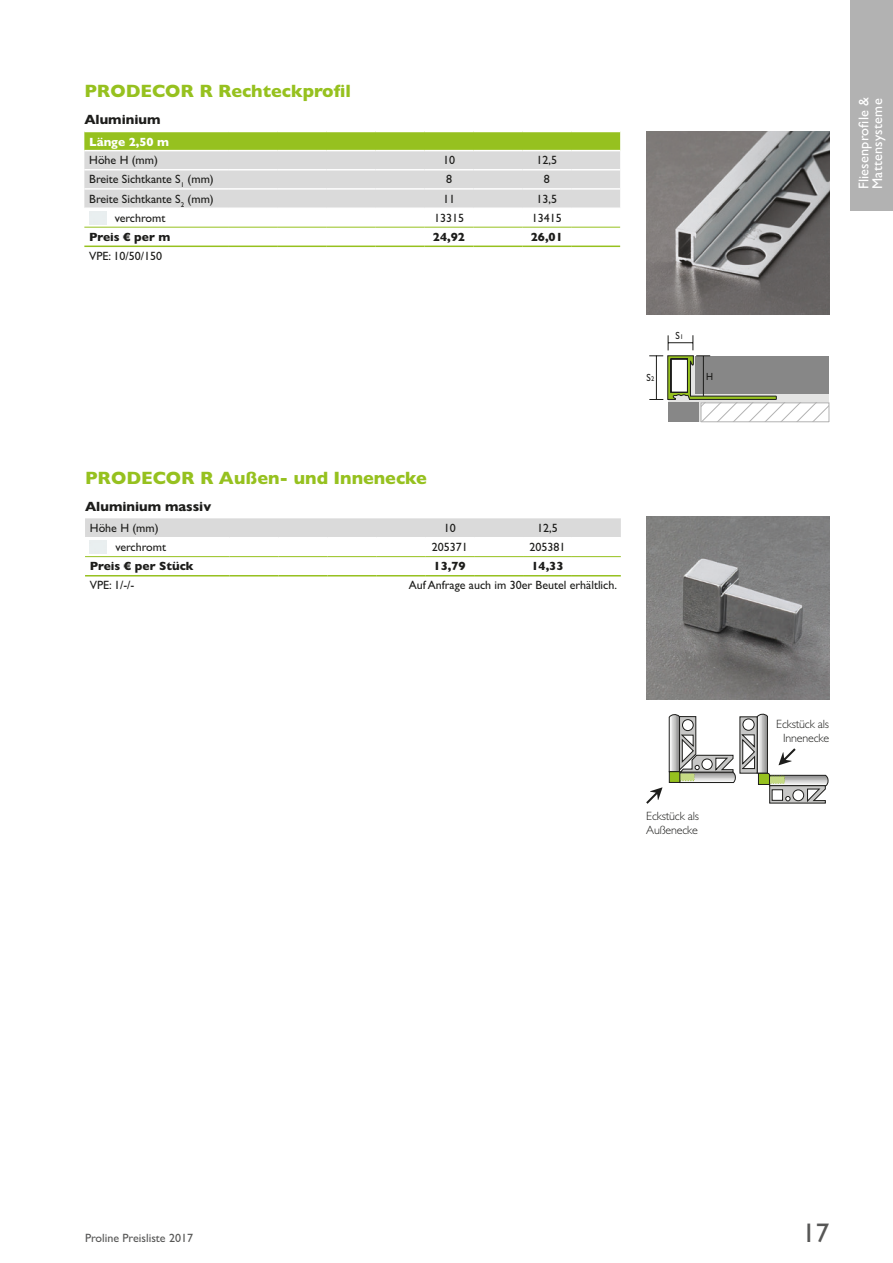
<style>
.page{position:relative;width:893px;height:1263px;background:#fff}
.page>*{position:absolute;margin:0;border:0;box-sizing:border-box;transform-origin:0 0}
.t1{font:27px "Gill Sans";color:#575756}
.Produktname{font:700 18px "Gill Sans";color:#96c11f}
.t2{font:14.25px/13.5px "Gill Sans";letter-spacing:.015em;color:#fff}
.Metallart{font:700 13.5px "Gill Sans";color:#1d1d1b}
.Tabellenfliesstext{font:12px "Gill Sans";color:#1d1d1b}
.Tabellenfliesstext_Z{font:12px "Gill Sans";color:#1d1d1b}
.Infotext_Abbildung{font:300 12px "Gill Sans";letter-spacing:-.015em;color:#1d1d1b}
.Preis{font:700 12px "Gill Sans";color:#1d1d1b}
.t3{font:12px "Gill Sans";color:#575756}
.Preis_Zahlen_mittig{font:700 12px "Gill Sans";color:#1d1d1b}
.Laenge{font:700 12px "Gill Sans";color:#fff}
.t4{font:10.35px "Gill Sans";color:#1d1d1b;scale:.93 1}
.s1{font-size:6.9px}
</style>
<div class="page">
<div style="left:850px;top:0;width:43px;height:210px;background:#b2b2b2"></div>
<svg style="left:84px;top:132px;width:536px;height:76px;background:#cad4ad"></svg>
<hr style="left:84px;top:227px;width:145px;height:1px;background:#96c11f">
<hr style="left:229px;top:227px;width:49px;height:1px;background:#96c11f">
<hr style="left:278px;top:227px;width:49px;height:1px;background:#96c11f">
<hr style="left:327px;top:227px;width:49px;height:1px;background:#96c11f">
<hr style="left:376px;top:227px;width:49px;height:1px;background:#96c11f">
<hr style="left:425px;top:227px;width:48px;height:1px;background:#96c11f">
<hr style="left:473px;top:227px;width:49px;height:1px;background:#96c11f">
<hr style="left:522px;top:227px;width:49px;height:1px;background:#96c11f">
<hr style="left:571px;top:227px;width:49px;height:1px;background:#96c11f">
<hr style="left:84px;top:246px;width:145px;height:1px;background:#96c11f">
<hr style="left:229px;top:246px;width:49px;height:1px;background:#96c11f">
<hr style="left:278px;top:246px;width:49px;height:1px;background:#96c11f">
<hr style="left:327px;top:246px;width:49px;height:1px;background:#96c11f">
<hr style="left:376px;top:246px;width:49px;height:1px;background:#96c11f">
<hr style="left:425px;top:246px;width:48px;height:1px;background:#96c11f">
<hr style="left:473px;top:246px;width:49px;height:1px;background:#96c11f">
<hr style="left:522px;top:246px;width:49px;height:1px;background:#96c11f">
<hr style="left:571px;top:246px;width:49px;height:1px;background:#96c11f">
<hr style="left:84px;top:150px;width:145px;height:1px;background:#fff">
<hr style="left:229px;top:150px;width:49px;height:1px;background:#fff">
<hr style="left:278px;top:150px;width:49px;height:1px;background:#fff">
<hr style="left:327px;top:150px;width:49px;height:1px;background:#fff">
<hr style="left:376px;top:150px;width:49px;height:1px;background:#fff">
<hr style="left:425px;top:150px;width:48px;height:1px;background:#fff">
<hr style="left:473px;top:150px;width:49px;height:1px;background:#fff">
<hr style="left:522px;top:150px;width:49px;height:1px;background:#fff">
<hr style="left:571px;top:150px;width:49px;height:1px;background:#fff">
<hr style="left:84px;top:169px;width:145px;height:1px;background:#fff">
<hr style="left:229px;top:169px;width:49px;height:1px;background:#fff">
<hr style="left:278px;top:169px;width:49px;height:1px;background:#fff">
<hr style="left:327px;top:169px;width:49px;height:1px;background:#fff">
<hr style="left:376px;top:169px;width:49px;height:1px;background:#fff">
<hr style="left:425px;top:169px;width:48px;height:1px;background:#fff">
<hr style="left:473px;top:169px;width:49px;height:1px;background:#fff">
<hr style="left:522px;top:169px;width:49px;height:1px;background:#fff">
<hr style="left:571px;top:169px;width:49px;height:1px;background:#fff">
<hr style="left:84px;top:188px;width:145px;height:2px;background:#fff">
<hr style="left:229px;top:188px;width:49px;height:2px;background:#fff">
<hr style="left:278px;top:188px;width:49px;height:2px;background:#fff">
<hr style="left:327px;top:188px;width:49px;height:2px;background:#fff">
<hr style="left:376px;top:188px;width:49px;height:2px;background:#fff">
<hr style="left:425px;top:188px;width:48px;height:2px;background:#fff">
<hr style="left:473px;top:188px;width:49px;height:2px;background:#fff">
<hr style="left:522px;top:188px;width:49px;height:2px;background:#fff">
<hr style="left:571px;top:188px;width:49px;height:2px;background:#fff">
<div style="left:85px;top:518px;width:536px;height:19px;background:#dadada"></div>
<hr style="left:85px;top:556px;width:145px;height:1px;background:#96c11f">
<hr style="left:230px;top:556px;width:49px;height:1px;background:#96c11f">
<hr style="left:279px;top:556px;width:48px;height:1px;background:#96c11f">
<hr style="left:327px;top:556px;width:49px;height:1px;background:#96c11f">
<hr style="left:376px;top:556px;width:49px;height:1px;background:#96c11f">
<hr style="left:425px;top:556px;width:49px;height:1px;background:#96c11f">
<hr style="left:474px;top:556px;width:49px;height:1px;background:#96c11f">
<hr style="left:523px;top:556px;width:49px;height:1px;background:#96c11f">
<hr style="left:572px;top:556px;width:49px;height:1px;background:#96c11f">
<hr style="left:85px;top:575px;width:145px;height:1px;background:#96c11f">
<hr style="left:230px;top:575px;width:49px;height:1px;background:#96c11f">
<hr style="left:279px;top:575px;width:48px;height:1px;background:#96c11f">
<hr style="left:327px;top:575px;width:49px;height:1px;background:#96c11f">
<hr style="left:376px;top:575px;width:49px;height:1px;background:#96c11f">
<hr style="left:425px;top:575px;width:49px;height:1px;background:#96c11f">
<hr style="left:474px;top:575px;width:49px;height:1px;background:#96c11f">
<hr style="left:523px;top:575px;width:49px;height:1px;background:#96c11f">
<hr style="left:572px;top:575px;width:49px;height:1px;background:#96c11f">
<img style="left:646px;top:132px;width:183px;height:183px">
<svg style="left:649px;top:335px;width:180px;height:87px"></svg>
<hr style="left:656px;top:356px;width:1px;height:43px;background:#1d1d1b">
<img style="left:646px;top:517px;width:183px;height:182px">
<hr style="left:701px;top:421px;width:128px;height:1px;background:#b2b2b2">
<svg style="left:646px;top:787px;width:16px;height:17px"></svg>
<svg style="left:669px;top:714px;width:159px;height:89px"></svg>
<p class="Produktname" style="left:84px;top:77px;width:268px">PRODECOR R Rechteckprofil</p>
<p class="Metallart" style="left:84px;top:108px;width:78px">Aluminium</p>
<p class="Laenge" style="left:89px;top:132px;width:81px">Länge 2,50 m</p>
<p class="Tabellenfliesstext" style="left:89px;top:153px;width:70px">Höhe H (mm)</p>
<p class="Tabellenfliesstext_Z" style="left:443px;top:153px;width:13px">10</p>
<p class="Tabellenfliesstext_Z" style="left:536px;top:153px;width:22px">12,5</p>
<p class="Tabellenfliesstext" style="left:89px;top:172px;width:126px">Breite Sichtkante S<sub>1</sub> (mm)</p>
<p class="Tabellenfliesstext_Z" style="left:446px;top:172px;width:7px">8</p>
<p class="Tabellenfliesstext_Z" style="left:544px;top:172px;width:7px">8</p>
<p class="Tabellenfliesstext" style="left:89px;top:191px;width:126px">Breite Sichtkante S<sub>2</sub> (mm)</p>
<p class="Tabellenfliesstext_Z" style="left:443px;top:191px;width:13px">11</p>
<p class="Tabellenfliesstext_Z" style="left:536px;top:191px;width:22px">13,5</p>
<p class="Tabellenfliesstext" style="left:115px;top:211px;width:52px">verchromt</p>
<p class="Tabellenfliesstext_Z" style="left:434px;top:211px;width:31px">13315</p>
<p class="Tabellenfliesstext_Z" style="left:532px;top:211px;width:31px">13415</p>
<p class="Preis" style="left:89px;top:227px;width:83px">Preis € per m</p>
<p class="Preis_Zahlen_mittig" style="left:433px;top:227px;width:34px">24,92</p>
<p class="Preis_Zahlen_mittig" style="left:531px;top:227px;width:34px">26,01</p>
<p class="Tabellenfliesstext" style="left:89px;top:249px;width:74px">VPE: 10/50/150</p>
<p class="t4" style="left:646px;top:371px;width:10px">S<span class="s1">2</span></p>
<p class="t4" style="left:675px;top:330px;width:10px">S<span class="s1">1</span></p>
<p class="t4" style="left:706px;top:370px;width:9px">H</p>
<p class="Produktname" style="left:85px;top:464px;width:343px">PRODECOR R Außen- und Innenecke</p>
<p class="Metallart" style="left:85px;top:495px;width:128px">Aluminium massiv</p>
<p class="Tabellenfliesstext" style="left:90px;top:521px;width:70px">Höhe H (mm)</p>
<p class="Tabellenfliesstext_Z" style="left:444px;top:521px;width:13px">10</p>
<p class="Tabellenfliesstext_Z" style="left:537px;top:521px;width:22px">12,5</p>
<p class="Tabellenfliesstext" style="left:115px;top:540px;width:52px">verchromt</p>
<p class="Tabellenfliesstext_Z" style="left:432px;top:540px;width:37px">205371</p>
<p class="Tabellenfliesstext_Z" style="left:529px;top:540px;width:37px">205381</p>
<p class="Preis" style="left:90px;top:557px;width:105px">Preis € per Stück</p>
<p class="Preis_Zahlen_mittig" style="left:434px;top:557px;width:34px">13,79</p>
<p class="Preis_Zahlen_mittig" style="left:531px;top:557px;width:34px">14,33</p>
<p class="Tabellenfliesstext" style="left:90px;top:578px;width:46px">VPE: 1/-/-</p>
<p class="Tabellenfliesstext" style="left:409px;top:578px;width:210px">Auf Anfrage auch im 30er Beutel erhältlich.</p>
<p class="Infotext_Abbildung" style="left:646px;top:806px;width:54px">Eckstück als</p>
<p class="Infotext_Abbildung" style="left:646px;top:821px;width:53px">Außenecke</p>
<p class="t2" style="left:857px;top:189px;width:94px;rotate:-90deg">Fliesenprofile &amp;<br>Mattensysteme</p>
<p class="Infotext_Abbildung" style="left:776px;top:714px;width:54px">Eckstück als</p>
<p class="Infotext_Abbildung" style="left:783px;top:729px;width:47px">Innenecke</p>
<p class="t3" style="left:85px;top:1230px;width:110px">Proline Preisliste 2017</p>
<h1 class="t1" style="left:802px;top:1217px;width:28px">17</h1>
</div>
